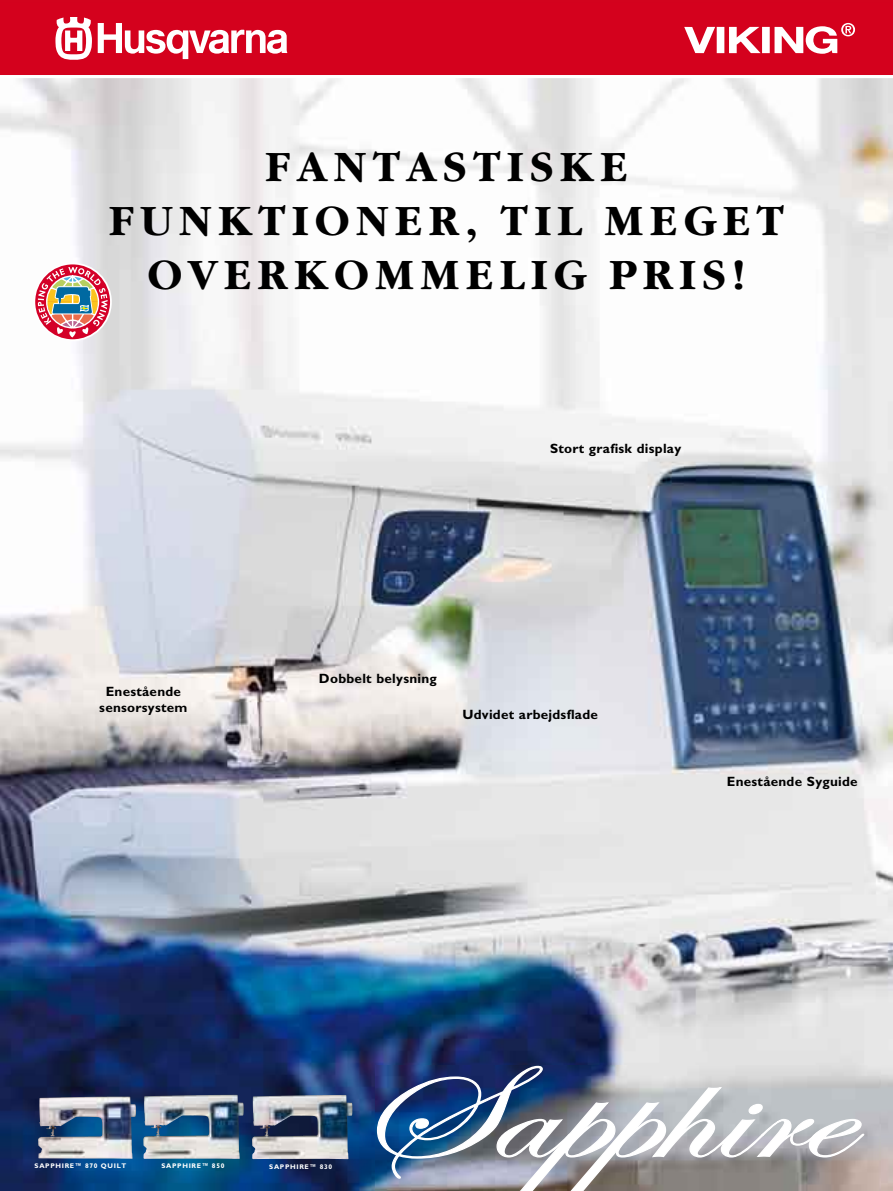
<style>
.page{position:relative;width:893px;height:1191px;background:#fff}
.page>*{position:absolute;margin:0;border:0;box-sizing:border-box;transform-origin:0 0}
.t1{font:700 45px/54px "Garamond";letter-spacing:.15em;color:#000;text-align:center}
.t2{font:700 13.5px/16.2px "Gill Sans";letter-spacing:.02em;color:#000;text-align:center}
.t3{font:700 6.75px "Gill Sans";letter-spacing:.1em;color:#fff}
</style>
<div class="page">
<img style="left:0;top:78px;width:893px;height:1113px">
<div style="left:0;top:0;width:893px;height:76px;background:#d3021d"></div>
<svg style="left:55px;top:17px;width:801px;height:43px"></svg>
<svg style="left:841px;top:23px;width:14px;height:13px"></svg>
<img style="left:865px;top:1065px;width:15px;height:126px">
<img style="left:376px;top:1065px;width:489px;height:126px">
<svg style="left:34px;top:263px;width:77px;height:77px"></svg>
<div style="left:33px;top:263px;width:79px;height:78px;border:2px solid #fff;border-radius:50%"></div>
<svg style="left:38px;top:267px;width:70px;height:70px"></svg>
<img style="left:252px;top:1095px;width:100px;height:64px">
<img style="left:143px;top:1094px;width:101px;height:64px">
<img style="left:38px;top:1096px;width:98px;height:62px">
<hr style="left:0;top:75px;width:893px;height:3px;background:#fff">
<h1 class="t1" style="left:109px;top:140px;width:676px">FANTASTISKE<br>FUNKTIONER, TIL MEGET<br>OVERKOMMELIG PRIS!</h1>
<p class="t2" style="left:99px;top:683px;width:90px">enestående sensorsystem</p>
<p class="t2" style="left:550px;top:440px;width:133px">Stort grafisk display</p>
<p class="t2" style="left:319px;top:670px;width:119px">Dobbelt belysning</p>
<p class="t2" style="left:462px;top:706px;width:137px">udvidet arbejdsflade</p>
<p class="t2" style="left:727px;top:773px;width:132px">enestående Syguide</p>
<p class="t3" style="left:35px;top:1162px;width:93px">Sapphire™ 870 Quilt</p>
<p class="t3" style="left:161px;top:1162px;width:64px">Sapphire™ 850</p>
<p class="t3" style="left:269px;top:1162px;width:64px">Sapphire™ 830</p>
</div>
